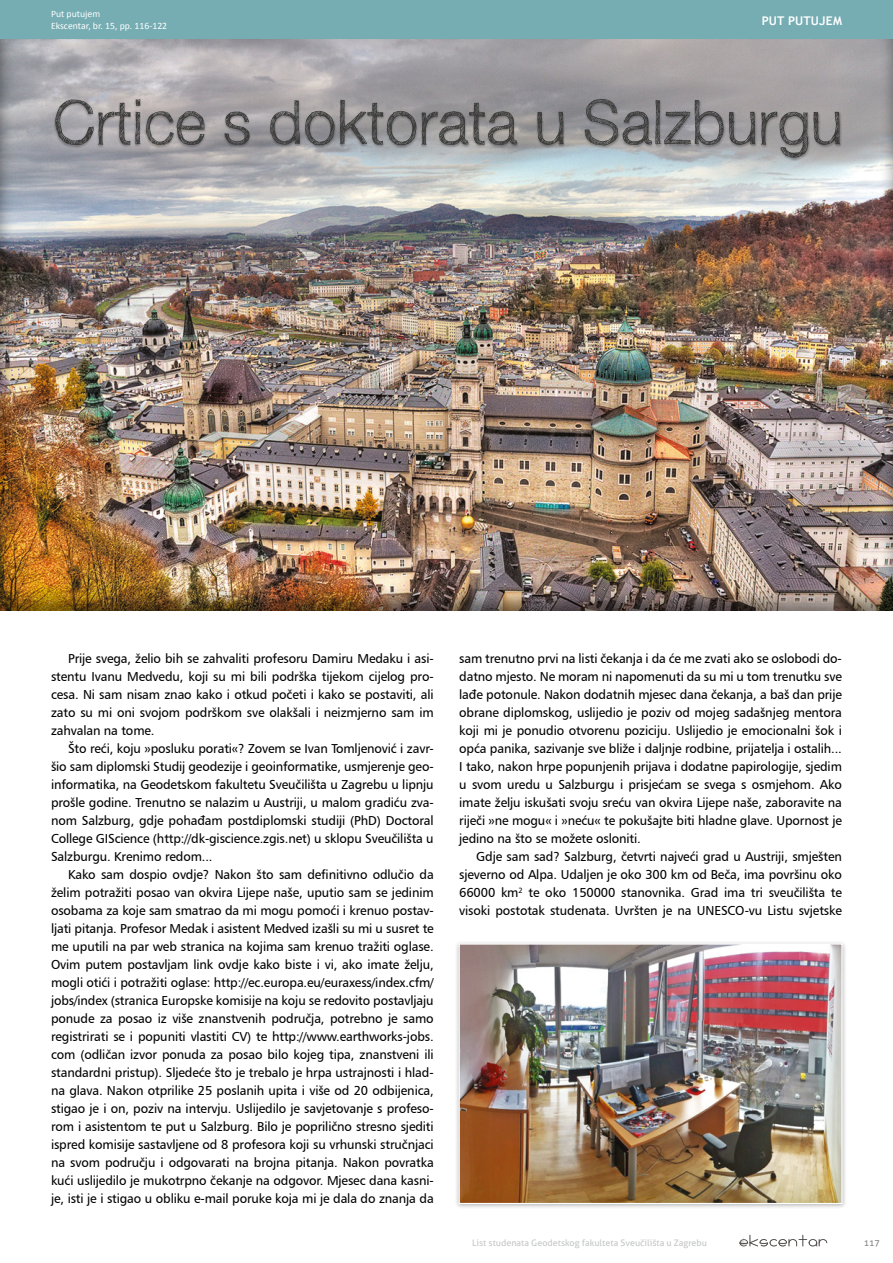
<style>
.page{position:relative;width:893px;height:1263px;background:#fff}
.page>*{position:absolute;margin:0;border:0;box-sizing:border-box;transform-origin:0 0}
.t1{font:300 61.2px "Sketchetik";color:#3b3b3a}
.t2{font:13.05px/18px "Humanist 777 BT Roman B";letter-spacing:-.01em;color:#000;text-align:justify}
.t3{font:700 12px "Trebuchet MS";color:#fff}
.t4{font:9.75px/11.7px "Calibri";color:#fff}
.t5{font:9px "Aller";color:#c5c6c6}
.t6{font:9px "Aller";color:#878786}
</style>
<div class="page">
<svg style="left:739px;top:1235px;width:88px;height:12px"></svg>
<div style="left:0;top:37px;width:893px;height:574px;background:#000;opacity:.5"></div>
<div style="left:0;top:0;width:893px;height:38px;background:#75adb3"></div>
<div style="left:454px;top:940px;width:393px;height:269px;background:#000;opacity:.3"></div>
<img style="left:461px;top:945px;width:379px;height:257px">
<div style="left:459px;top:943px;width:383px;height:261px;border:1px solid #fff"></div>
<div style="left:54px;top:98px;width:788px;height:63px;background:#000;opacity:.3"></div>
<p class="t4" style="left:51px;top:8px;width:118px">Put putujem<br>Ekscentar, br. 15, pp. 116-122</p>
<p class="t3" style="left:762px;top:13px;width:43px">PUT PUTUJEM</p>
<h1 class="t1" style="left:53px;top:85px;width:791px">Crtice s doktorata u Salzburgu</h1>
<p class="t2" style="left:51px;top:649px;width:384px;text-indent:17px">Prije svega, želio bih se zahvaliti profesoru Damiru Medaku i asi&shy;stentu Ivanu Medvedu, koji su mi bili podrška tijekom cijelog pro&shy;cesa. Ni sam nisam znao kako i otkud početi i kako se postaviti, ali zato su mi oni svojom podrškom sve olakšali i neizmjerno sam im zahvalan na tome.</p>
<p class="t2" style="left:51px;top:739px;width:384px;text-indent:17px">Što reći, koju »posluku porati«? Zovem se Ivan Tomljenović i zavr&shy;šio sam diplomski Studij geodezije i geoinformatike, usmjerenje geo&shy;informatika, na Geodetskom fakultetu Sveučilišta u Zagrebu u lipnju prošle godine. Trenutno se nalazim u Austriji, u malom gradiću zva&shy;nom Salzburg, gdje pohađam postdiplomski studiji (PhD) Doctoral College GIScience (http://dk-giscience.zgis.net) u sklopu Sveučilišta u Salzburgu. Krenimo redom...</p>
<p class="t2" style="left:51px;top:865px;width:384px;text-indent:17px">Kako sam dospio ovdje? Nakon što sam definitivno odlučio da želim potražiti posao van okvira Lijepe naše, uputio sam se jedinim osobama za koje sam smatrao da mi mogu pomoći i krenuo postav&shy;ljati pitanja. Profesor Medak i asistent Medved izašli su mi u susret te me uputili na par web stranica na kojima sam krenuo tražiti oglase.<br>Ovim putem postavljam link ovdje kako biste i vi, ako imate želju, mogli otići i potražiti oglase: http://ec.europa.eu/euraxess/index.cfm/ jobs/index (stranica Europske komisije na koju se redovito postavljaju ponude za posao iz više znanstvenih područja, potrebno je samo registrirati se i popuniti vlastiti CV) te http://www.earthworks-jobs. com (odličan izvor ponuda za posao bilo kojeg tipa, znanstveni ili standardni pristup). Sljedeće što je trebalo je hrpa ustrajnosti i hlad&shy;na glava. Nakon otprilike 25 poslanih upita i više od 20 odbijenica, stigao je i on, poziv na intervju. Uslijedilo je savjetovanje s profeso&shy;rom i asistentom te put u Salzburg. Bilo je poprilično stresno sjediti ispred komisije sastavljene od 8 profesora koji su vrhunski stručnjaci na svom području i odgovarati na brojna pitanja. Nakon povratka kući uslijedilo je mukotrpno čekanje na odgovor. Mjesec dana kasni&shy;je, isti je i stigao u obliku e-mail poruke koja mi je dala do znanja da</p>
<p class="t2" style="left:459px;top:649px;width:384px">sam trenutno prvi na listi čekanja i da će me zvati ako se oslobodi do&shy;datno mjesto. Ne moram ni napomenuti da su mi u tom trenutku sve lađe potonule. Nakon dodatnih mjesec dana čekanja, a baš dan prije obrane diplomskog, uslijedio je poziv od mojeg sadašnjeg mentora koji mi je ponudio otvorenu poziciju. Uslijedio je emocionalni šok i opća panika, sazivanje sve bliže i daljnje rodbine, prijatelja i ostalih...<br>I tako, nakon hrpe popunjenih prijava i dodatne papirologije, sjedim u svom uredu u Salzburgu i prisjećam se svega s osmjehom. Ako imate želju iskušati svoju sreću van okvira Lijepe naše, zaboravite na riječi »ne mogu« i »neću« te pokušajte biti hladne glave. Upornost je jedino na što se možete osloniti.</p>
<p class="t2" style="left:459px;top:847px;width:384px;text-indent:17px">Gdje sam sad? Salzburg, četvrti najveći grad u Austriji, smješten sjeverno od Alpa. Udaljen je oko 300 km od Beča, ima površinu oko 66000 km<sup>2</sup> te oko 150000 stanovnika. Grad ima tri sveučilišta te visoki postotak studenata. Uvršten je na UNESCO-vu Listu svjetske</p>
<p class="t5" style="left:472px;top:1238px;width:236px">List studenata Geodetskog fakulteta Sveučilišta u Zagrebu</p>
<p class="t6" style="left:864px;top:1238px;width:18px">117</p>
</div>
